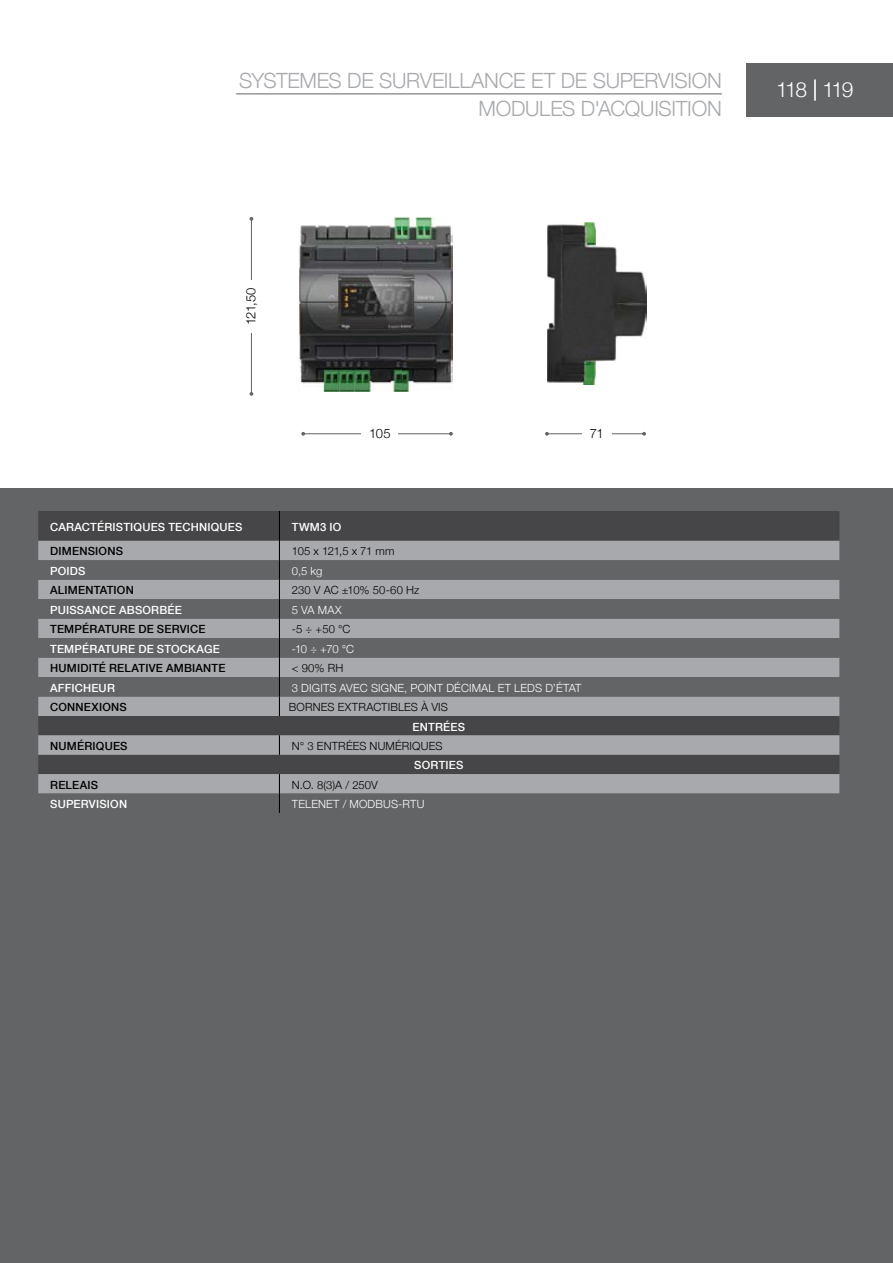
<style>
.page{position:relative;width:893px;height:1263px;background:#fff}
.page>*{position:absolute;margin:0;border:0;box-sizing:border-box;transform-origin:0 0}
.t1{font:300 21px/27.3px "Helvetica Neue";letter-spacing:-.015em;color:#a7a9ac;text-align:right}
.t2{font:300 21px "Helvetica Neue";letter-spacing:-.095em;color:#fff}
.t3{font:300 13.05px "Helvetica Neue";letter-spacing:-.035em;color:#000}
.t4{font:500 11.25px "Helvetica Neue";letter-spacing:.02em;color:#fff}
.t5{font:500 11.25px "Helvetica Neue";letter-spacing:.02em;color:#000}
.t6{font:300 11.25px "Helvetica Neue";letter-spacing:.015em;color:#000}
.t7{font:300 11.25px "Helvetica Neue";letter-spacing:.015em;color:#fff}
.t8{font:300 11.25px "Helvetica Neue";letter-spacing:-.035em;color:#000}
</style>
<div class="page">
<div style="left:747px;top:63px;width:146px;height:53px;background:#636466"></div>
<div style="left:0;top:488px;width:893px;height:775px;background:#636466"></div>
<hr style="left:251px;top:219px;width:1px;height:175px;background:#636466">
<div style="left:243px;top:280px;width:34px;height:53px;background:#fff"></div>
<hr style="left:547px;top:433px;width:97px;height:1px;background:#636466">
<svg style="left:642px;top:432px;width:4px;height:4px"></svg>
<svg style="left:545px;top:432px;width:4px;height:4px"></svg>
<div style="left:582px;top:425px;width:30px;height:34px;background:#fff"></div>
<hr style="left:303px;top:433px;width:148px;height:1px;background:#636466">
<svg style="left:449px;top:432px;width:4px;height:4px"></svg>
<svg style="left:301px;top:432px;width:4px;height:4px"></svg>
<div style="left:361px;top:425px;width:37px;height:34px;background:#fff"></div>
<img style="left:547px;top:223px;width:99px;height:162px">
<img style="left:299px;top:217px;width:154px;height:174px">
<div style="left:38px;top:511px;width:801px;height:30px;background:#464547"></div>
<svg style="left:38px;top:716px;width:801px;height:78px;background:#767779"></svg>
<hr style="left:279px;top:511px;width:1px;height:30px;background:#000">
<svg style="left:38px;top:541px;width:801px;height:175px"></svg>
<svg style="left:279px;top:735px;width:1px;height:20px"></svg>
<svg style="left:279px;top:774px;width:1px;height:39px"></svg>
<hr style="left:236px;top:93px;width:486px;height:1px;background:#636466">
<h1 class="t1" style="left:239px;top:66px;width:484px">SYSTEMES DE SURVEILLANCE ET DE SUPERVISION<br>MODULES D'ACQUISITION</h1>
<h1 class="t2" style="left:813px;top:71px;width:6px">|</h1>
<h1 class="t2" style="left:776px;top:73px;width:79px">118 119</h1>
<p class="t3" style="left:240px;top:325px;width:40px;rotate:-90deg">121,50</p>
<p class="t3" style="left:369px;top:422px;width:23px">105</p>
<p class="t3" style="left:590px;top:422px;width:15px">71</p>
<p class="t4" style="left:50px;top:518px;width:194px">CARACTÉRISTIQUES TECHNIQUES</p>
<p class="t4" style="left:292px;top:518px;width:51px">TWM3 IO</p>
<p class="t5" style="left:50px;top:542px;width:74px">DIMENSIONS</p>
<p class="t8" style="left:292px;top:542px;width:104px">105 X 121,5 X 71 MM</p>
<p class="t4" style="left:50px;top:562px;width:37px">POIDS</p>
<p class="t7" style="left:292px;top:562px;width:32px">0,5 KG</p>
<p class="t5" style="left:50px;top:581px;width:85px">ALIMENTATION</p>
<p class="t6" style="left:292px;top:581px;width:129px">230 V AC ±10% 50-60 HZ</p>
<p class="t4" style="left:50px;top:601px;width:133px">PUISSANCE ABSORBÉE</p>
<p class="t7" style="left:292px;top:601px;width:51px">5 VA MAX</p>
<p class="t5" style="left:50px;top:620px;width:157px">TEMPÉRATURE DE SERVICE</p>
<p class="t6" style="left:292px;top:620px;width:60px">-5 ÷ +50 °C</p>
<p class="t4" style="left:50px;top:640px;width:171px">TEMPÉRATURE DE STOCKAGE</p>
<p class="t7" style="left:292px;top:640px;width:64px">-10 ÷ +70 °C</p>
<p class="t5" style="left:50px;top:659px;width:177px">HUMIDITÉ RELATIVE AMBIANTE</p>
<p class="t6" style="left:292px;top:659px;width:53px">&lt; 90% RH</p>
<p class="t4" style="left:50px;top:679px;width:66px">AFFICHEUR</p>
<p class="t7" style="left:292px;top:679px;width:291px">3 DIGITS AVEC SIGNE, POINT DÉCIMAL ET LEDS D’ÉTAT</p>
<p class="t5" style="left:50px;top:698px;width:78px">CONNEXIONS</p>
<p class="t6" style="left:289px;top:698px;width:161px">BORNES EXTRACTIBLES À VIS</p>
<p class="t4" style="left:413px;top:717px;width:54px">ENTRÉES</p>
<p class="t5" style="left:50px;top:737px;width:79px">NUMÉRIQUES</p>
<p class="t6" style="left:292px;top:737px;width:152px">N° 3 ENTRÉES NUMÉRIQUES</p>
<p class="t4" style="left:414px;top:756px;width:51px">SORTIES</p>
<p class="t5" style="left:50px;top:776px;width:50px">RELEAIS</p>
<p class="t6" style="left:292px;top:776px;width:87px">N.O. 8(3)A / 250V</p>
<p class="t4" style="left:50px;top:795px;width:78px">SUPERVISION</p>
<p class="t7" style="left:292px;top:795px;width:134px">TELENET / MODBUS-RTU</p>
</div>
